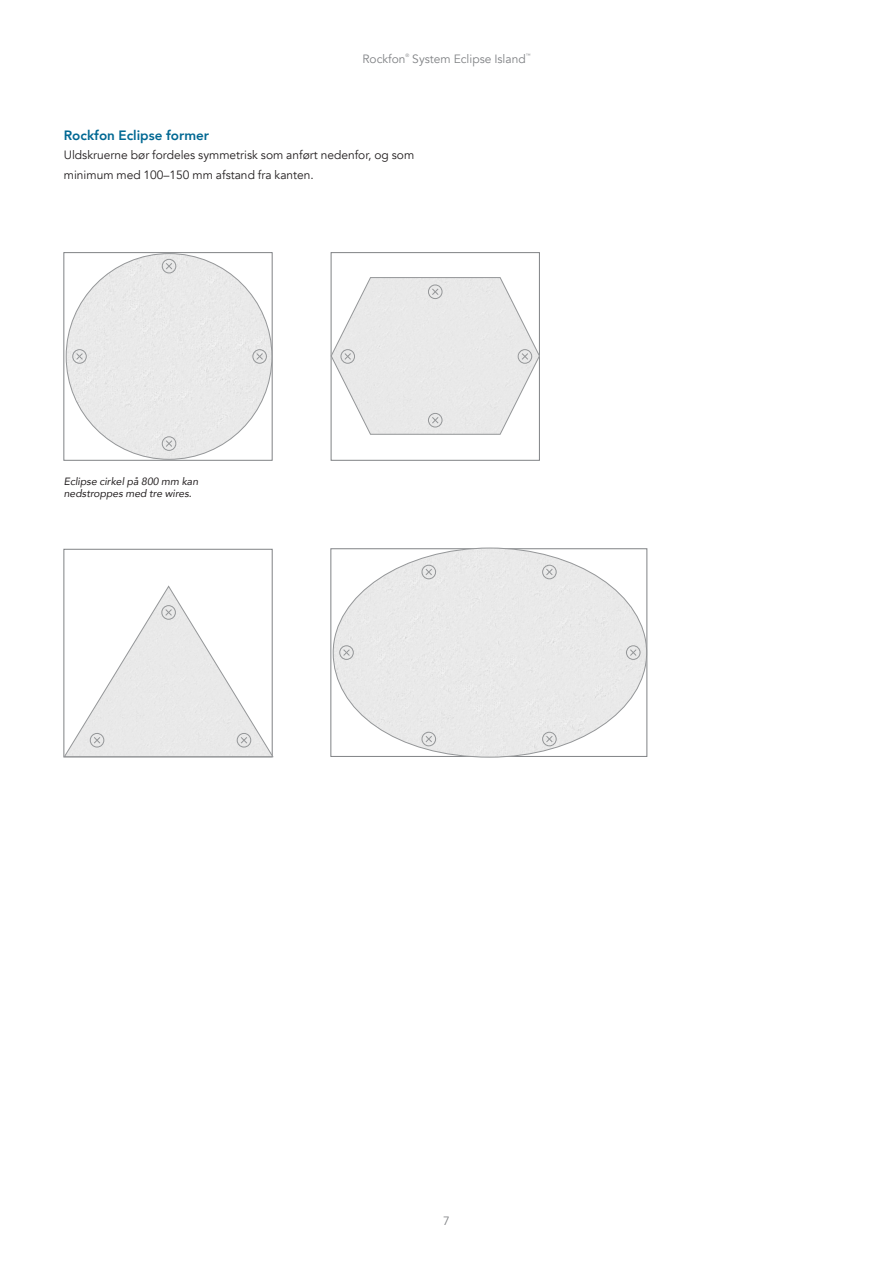
<style>
.page{position:relative;width:893px;height:1263px;background:#fff}
.page>*{position:absolute;margin:0;border:0;box-sizing:border-box;transform-origin:0 0}
.t1{font:800 13.5px "Avenir";color:#006893}
.t2{font:12px/19.5px "Avenir";color:#231f20}
.t3{font:12px "Avenir";color:#808285}
.t4{font:italic 10.5px/12.6px "Avenir";color:#231f20}
.t5{font:4.8px "Avenir";color:#808285}
</style>
<div class="page">
<div style="left:331px;top:252px;width:209px;height:208px;border:1px solid #808285"></div>
<svg style="left:330px;top:277px;width:210px;height:158px"></svg>
<div style="left:66px;top:254px;width:206px;height:205px;background:#e9e9e9;border-radius:103px"></div>
<div style="left:162px;top:259px;width:14px;height:14px;border:1px solid #949698;border-radius:50%"></div>
<svg style="left:165px;top:262px;width:8px;height:8px"></svg>
<div style="left:162px;top:436px;width:14px;height:15px;border:1px solid #949698;border-radius:50%"></div>
<svg style="left:165px;top:439px;width:8px;height:9px"></svg>
<div style="left:252px;top:349px;width:15px;height:15px;border:1px solid #949698;border-radius:50%"></div>
<svg style="left:255px;top:352px;width:9px;height:9px"></svg>
<div style="left:72px;top:349px;width:15px;height:15px;border:1px solid #949698;border-radius:50%"></div>
<svg style="left:75px;top:352px;width:9px;height:9px"></svg>
<img style="left:333px;top:548px;width:314px;height:209px">
<div style="left:421px;top:565px;width:15px;height:14px;border:1px solid #949698;border-radius:50%"></div>
<svg style="left:424px;top:568px;width:9px;height:8px"></svg>
<div style="left:339px;top:645px;width:15px;height:15px;border:1px solid #949698;border-radius:50%"></div>
<svg style="left:342px;top:648px;width:9px;height:9px"></svg>
<div style="left:626px;top:645px;width:14px;height:15px;border:1px solid #949698;border-radius:50%"></div>
<svg style="left:629px;top:648px;width:8px;height:9px"></svg>
<div style="left:421px;top:732px;width:15px;height:14px;border:1px solid #949698;border-radius:50%"></div>
<svg style="left:424px;top:735px;width:9px;height:8px"></svg>
<div style="left:542px;top:565px;width:15px;height:14px;border:1px solid #949698;border-radius:50%"></div>
<svg style="left:545px;top:568px;width:9px;height:8px"></svg>
<div style="left:542px;top:732px;width:15px;height:14px;border:1px solid #949698;border-radius:50%"></div>
<svg style="left:545px;top:735px;width:9px;height:8px"></svg>
<svg style="left:64px;top:585px;width:210px;height:172px"></svg>
<p class="t3" style="left:362px;top:52px;width:45px">Rockfon</p>
<p class="t5" style="left:406px;top:53px;width:5px">®</p>
<p class="t3" style="left:412px;top:52px;width:115px">System Eclipse Island</p>
<p class="t5" style="left:526px;top:53px;width:6px">™</p>
<p class="t1" style="left:64px;top:124px;width:147px">Rockfon Eclipse former</p>
<p class="t2" style="left:64px;top:146px;width:352px">Uldskruerne bør fordeles symmetrisk som anført nedenfor, og som minimum med 100–150 mm afstand fra kanten.</p>
<p class="t4" style="left:64px;top:475px;width:136px">Eclipse cirkel på 800 mm kan nedstroppes med tre wires.</p>
<p class="t3" style="left:443px;top:1213px;width:8px">7</p>
</div>
